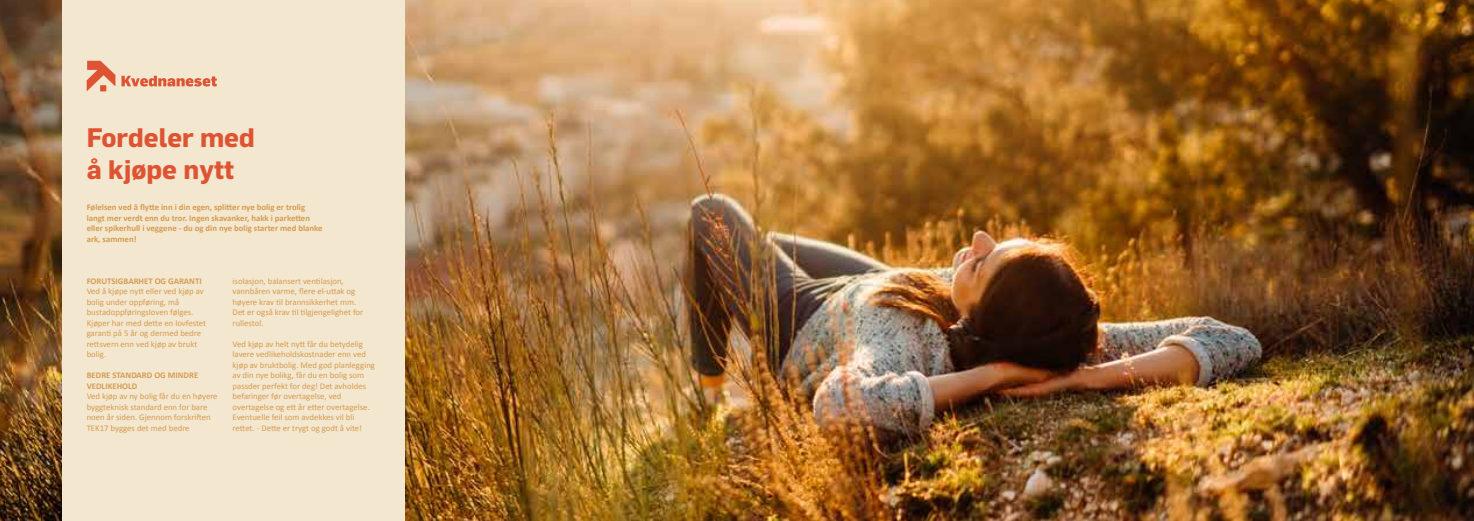
<style>
.page{position:relative;width:1474px;height:521px;background:#fff}
.page>*{position:absolute;margin:0;border:0;box-sizing:border-box;transform-origin:0 0}
.t1{font:700 26.25px/31.5px "Flama";color:#de5433}
.t2{font:8.75px/10.5px "Calibri";color:#d69c50}
.t3{font:700 8.75px/10.5px "Calibri";color:#d69c50}
</style>
<div class="page">
<img style="left:0;top:0;width:1473px;height:521px">
<div style="left:62px;top:0;width:343px;height:521px;background:#f3e7cf"></div>
<svg style="left:87px;top:61px;width:28px;height:30px"></svg>
<svg style="left:121px;top:76px;width:96px;height:10px"></svg>
<h1 class="t1" style="left:87px;top:121px;width:170px">Fordeler med å kjøpe nytt</h1>
<p class="t3" style="left:87px;top:202px;width:237px">Følelsen ved å flytte inn i din egen, splitter nye bolig er trolig langt mer verdt enn du tror. Ingen skavanker, hakk i parketten eller spikerhull i veggene - du og din nye bolig starter med blanke ark, sammen!</p>
<p class="t3" style="left:87px;top:275px;width:116px">FORUTSIGBARHET OG GARANTI</p>
<p class="t2" style="left:87px;top:285px;width:121px">Ved å kjøpe nytt eller ved kjøp av bolig under oppføring, må bustadoppføringsloven følges.<br>Kjøper har med dette en lovfestet garanti på 5 år og dermed bedre rettsvern enn ved kjøp av brukt bolig.</p>
<p class="t3" style="left:87px;top:370px;width:113px">BEDRE STANDARD OG MINDRE<br>VEDLIKEHOLD</p>
<p class="t2" style="left:87px;top:390px;width:132px">Ved kjøp av ny bolig får du en høyere byggteknisk standard enn for bare noen år siden. Gjennom forskriften<br>TEK17 bygges det med bedre</p>
<p class="t2" style="left:233px;top:275px;width:132px">isolasjon, balansert ventilasjon, vannbåren varme, flere el-uttak og høyere krav til brannsikkerhet mm.<br>Det er også krav til tilgjengelighet for rullestol.</p>
<p class="t2" style="left:233px;top:338px;width:144px">Ved kjøp av helt nytt får du betydelig lavere vedlikeholdskostnader enn ved kjøp av bruktbolig. Med god planlegging av din nye bolikg, får du en bolig som passder perfekt for deg! Det avholdes befaringer før overtagelse, ved overtagelse og ett år etter overtagelse.<br>Eventuelle feil som avdekkes vil bli rettet. - Dette er trygt og godt å vite!</p>
</div>
